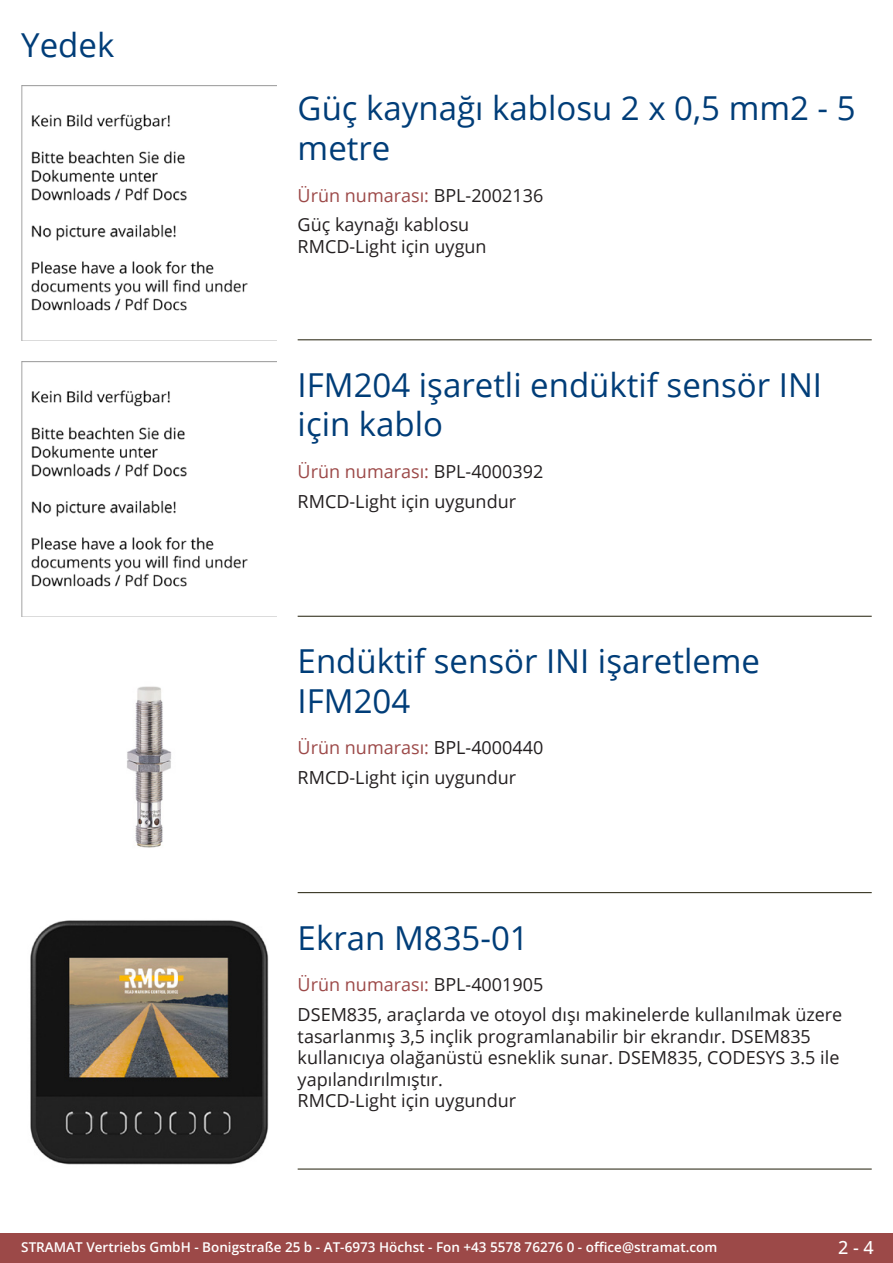
<style>
.page{position:relative;width:893px;height:1263px;background:#fff}
.page>*{position:absolute;margin:0;border:0;box-sizing:border-box;transform-origin:0 0}
.Produkttitel{font:33px/39.6px "Open Sans";color:#003d78}
.RastTitel{font:33px "Open Sans";color:#003d78}
.Beschreibung_Text{font:18px/21.6px "Open Sans";color:#231f20}
.TechDaten_Überschrif{font:18px "Open Sans";color:#9c4948}
.t1{font:500 18px "Open Sans";color:#fff}
.t2{font:600 13.5px "Open Sans";color:#fff}
.s1{color:#231f20}
</style>
<div class="page">
<div style="left:0;top:1233px;width:893px;height:30px;background:#9c4948"></div>
<hr style="left:298px;top:340px;width:574px;height:1px;background:#201d08">
<hr style="left:298px;top:616px;width:574px;height:1px;background:#201d08">
<hr style="left:298px;top:892px;width:574px;height:1px;background:#201d08">
<hr style="left:298px;top:1169px;width:574px;height:1px;background:#201d08">
<img style="left:21px;top:85px;width:255px;height:255px">
<img style="left:21px;top:361px;width:255px;height:256px">
<img style="left:127px;top:686px;width:45px;height:162px">
<img style="left:30px;top:920px;width:239px;height:245px">
<p class="RastTitel" style="left:21px;top:22px;width:95px">Yedek</p>
<p class="Produkttitel" style="left:298px;top:88px;width:559px">Güç kaynağı kablosu 2 x 0,5 mm2 - 5 metre</p>
<p class="TechDaten_Überschrif" style="left:298px;top:183px;width:247px">Ürün numarası: <span class="s1">BPL-2002136</span></p>
<p class="Beschreibung_Text" style="left:298px;top:214px;width:190px">Güç kaynağı kablosu<br>RMCD-Light için uygun</p>
<p class="Produkttitel" style="left:298px;top:364px;width:526px">IFM204 işaretli endüktif sensör INI için kablo</p>
<p class="TechDaten_Überschrif" style="left:298px;top:459px;width:247px">Ürün numarası: <span class="s1">BPL-4000392</span></p>
<p class="Beschreibung_Text" style="left:298px;top:490px;width:220px">RMCD-Light için uygundur</p>
<p class="Produkttitel" style="left:298px;top:640px;width:464px">Endüktif sensör INI işaretleme<br>IFM204</p>
<p class="TechDaten_Überschrif" style="left:298px;top:735px;width:247px">Ürün numarası: <span class="s1">BPL-4000440</span></p>
<p class="Beschreibung_Text" style="left:298px;top:766px;width:220px">RMCD-Light için uygundur</p>
<p class="Produkttitel" style="left:298px;top:917px;width:233px">Ekran M835-01</p>
<p class="TechDaten_Überschrif" style="left:298px;top:972px;width:247px">Ürün numarası: <span class="s1">BPL-4001905</span></p>
<p class="Beschreibung_Text" style="left:298px;top:1003px;width:546px">DSEM835, araçlarda ve otoyol dışı makinelerde kullanılmak üzere tasarlanmış 3,5 inçlik programlanabilir bir ekrandır. DSEM835 kullanıcıya olağanüstü esneklik sunar. DSEM835, CODESYS 3.5 ile yapılandırılmıştır.<br>RMCD-Light için uygundur</p>
<p class="t2" style="left:21px;top:1238px;width:698px">STRAMAT Vertriebs GmbH - Bonigstraße 25 b - AT-6973 Höchst - Fon +43 5578 76276 0 - office@stramat.com</p>
<p class="t1" style="left:838px;top:1234px;width:37px">2 - 4</p>
</div>
